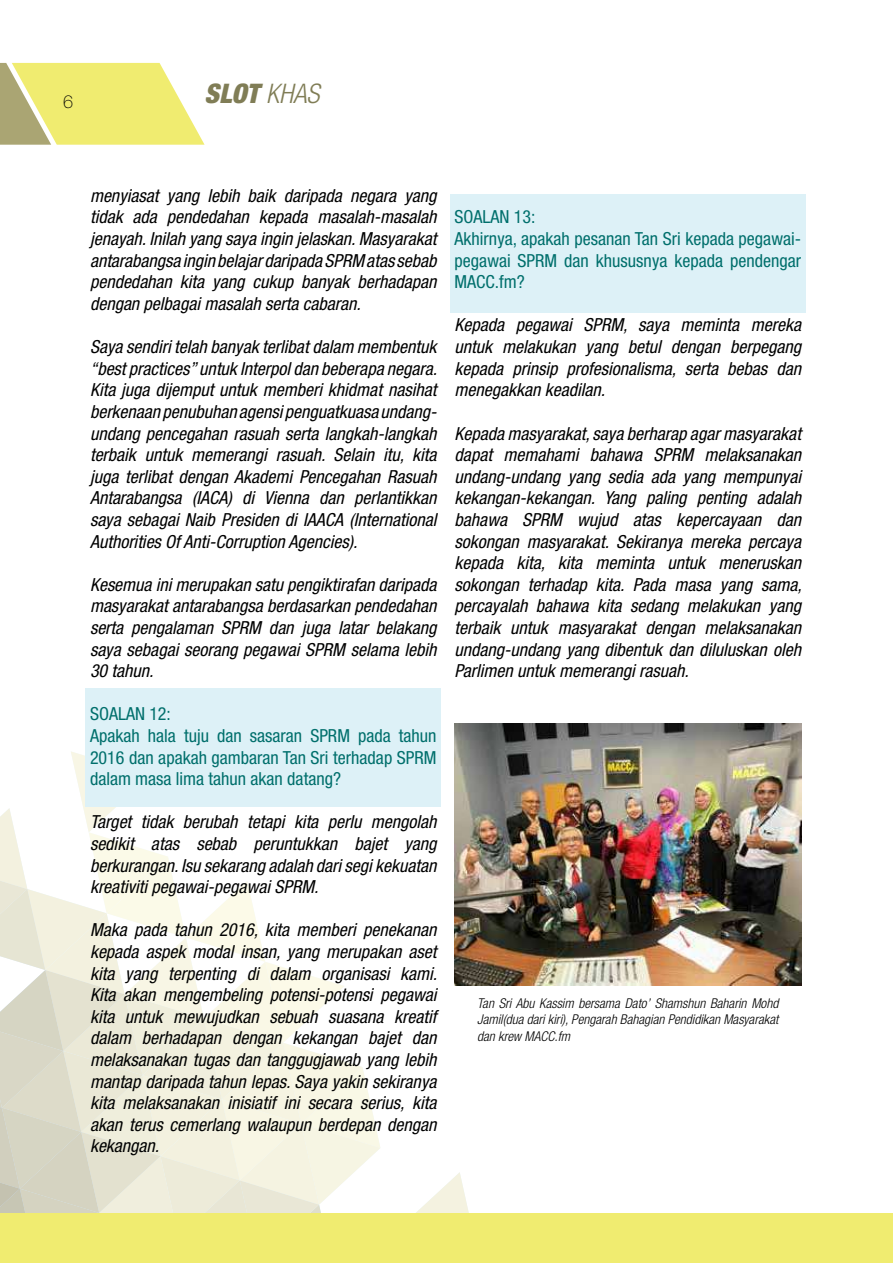
<style>
.page{position:relative;width:893px;height:1263px;background:#fff}
.page>*{position:absolute;margin:0;border:0;box-sizing:border-box;transform-origin:0 0}
.t1{font:italic 900 condensed 27px "Helvetica Neue LT Std";color:#807d56}
.t2{font:italic condensed 18px/21.6px "Helvetica Neue LT Std";color:#000101;text-align:justify}
.t3{font:condensed 18px/21.6px "Helvetica Neue LT Std";color:#006f6c}
.t4{font:100 18px "Helvetica Neue LT Std";color:#000}
.t5{font:italic 300 condensed 13.5px/16.2px "Helvetica Neue LT Std";color:#000101;text-align:justify}
.s1{font-weight:300}
</style>
<div class="page">
<svg style="left:416px;top:1172px;width:53px;height:41px"></svg>
<svg style="left:0;top:751px;width:380px;height:462px"></svg>
<div style="left:0;top:1213px;width:893px;height:50px;background:#f0ec70"></div>
<svg style="left:0;top:63px;width:205px;height:82px;background:#e8e484"></svg>
<div style="left:450px;top:194px;width:356px;height:118px;background:#ddf1f7"></div>
<div style="left:86px;top:688px;width:355px;height:118px;background:#ddf1f7"></div>
<img style="left:454px;top:724px;width:347px;height:261px">
<p class="t4" style="left:63px;top:92px;width:12px">6</p>
<h1 class="t1" style="left:205px;top:77px;width:116px">SLOT <span class="s1">KHAS</span></h1>
<p class="t2" style="left:90px;top:185px;width:348px">menyiasat yang lebih baik daripada negara yang tidak ada pendedahan kepada masalah-masalah jenayah. Inilah yang saya ingin jelaskan. Masyarakat antarabangsa ingin belajar daripada SPRM atas sebab pendedahan kita yang cukup banyak berhadapan dengan pelbagai masalah serta cabaran.</p>
<p class="t2" style="left:90px;top:336px;width:349px">Saya sendiri telah banyak terlibat dalam membentuk “best practices” untuk Interpol dan beberapa negara.<br>Kita juga dijemput untuk memberi khidmat nasihat berkenaan penubuhan agensi penguatkuasa undang&shy;undang pencegahan rasuah serta langkah-langkah terbaik untuk memerangi rasuah. Selain itu, kita juga terlibat dengan Akademi Pencegahan Rasuah Antarabangsa (IACA) di Vienna dan perlantikkan saya sebagai Naib Presiden di IAACA (International Authorities Of Anti-Corruption Agencies).</p>
<p class="t2" style="left:90px;top:574px;width:348px">Kesemua ini merupakan satu pengiktirafan daripada masyarakat antarabangsa berdasarkan pendedahan serta pengalaman SPRM dan juga latar belakang saya sebagai seorang pegawai SPRM selama lebih 30 tahun.</p>
<p class="t3" style="left:90px;top:703px;width:348px">SOALAN 12:<br>Apakah hala tuju dan sasaran SPRM pada tahun 2016 dan apakah gambaran Tan Sri terhadap SPRM dalam masa lima tahun akan datang?</p>
<p class="t2" style="left:90px;top:812px;width:348px">Target tidak berubah tetapi kita perlu mengolah sedikit atas sebab peruntukkan bajet yang berkurangan. Isu sekarang adalah dari segi kekuatan kreativiti pegawai-pegawai SPRM.</p>
<p class="t2" style="left:90px;top:920px;width:349px">Maka pada tahun 2016, kita memberi penekanan kepada aspek modal insan, yang merupakan aset kita yang terpenting di dalam organisasi kami.<br>Kita akan mengembeling potensi-potensi pegawai kita untuk mewujudkan sebuah suasana kreatif dalam berhadapan dengan kekangan bajet dan melaksanakan tugas dan tanggugjawab yang lebih mantap daripada tahun lepas. Saya yakin sekiranya kita melaksanakan inisiatif ini secara serius, kita akan terus cemerlang walaupun berdepan dengan kekangan.</p>
<p class="t3" style="left:454px;top:206px;width:348px">SOALAN 13:<br>Akhirnya, apakah pesanan Tan Sri kepada pegawai&shy;pegawai SPRM dan khususnya kepada pendengar<br>MACC.fm?</p>
<p class="t2" style="left:454px;top:315px;width:348px">Kepada pegawai SPRM, saya meminta mereka untuk melakukan yang betul dengan berpegang kepada prinsip profesionalisma, serta bebas dan menegakkan keadilan.</p>
<p class="t2" style="left:454px;top:423px;width:349px">Kepada masyarakat, saya berharap agar masyarakat dapat memahami bahawa SPRM melaksanakan undang-undang yang sedia ada yang mempunyai kekangan-kekangan. Yang paling penting adalah bahawa SPRM wujud atas kepercayaan dan sokongan masyarakat. Sekiranya mereka percaya kepada kita, kita meminta untuk meneruskan sokongan terhadap kita. Pada masa yang sama, percayalah bahawa kita sedang melakukan yang terbaik untuk masyarakat dengan melaksanakan undang-undang yang dibentuk dan diluluskan oleh Parlimen untuk memerangi rasuah.</p>
<p class="t5" style="left:477px;top:996px;width:303px">Tan Sri Abu Kassim bersama Dato’ Shamshun Baharin Mohd Jamil(dua dari kiri), Pengarah Bahagian Pendidikan Masyarakat dan krew MACC.fm</p>
</div>
